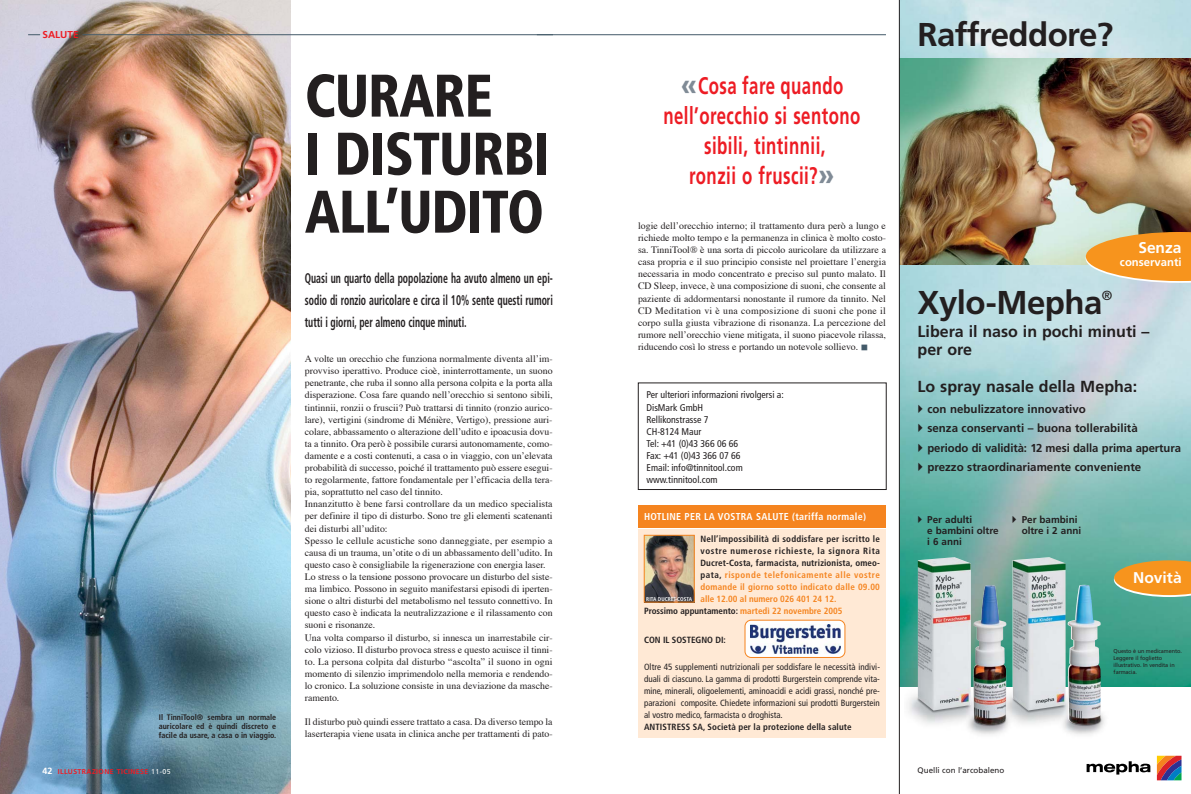
<style>
.page{position:relative;width:1191px;height:794px;background:#fff}
.page>*{position:absolute;margin:0;border:0;box-sizing:border-box;transform-origin:0 0}
.t1{font:900 condensed 60px/58px "Frutiger";letter-spacing:-.015em;color:#231f20;scale:.9 1}
.t2{font:33px "Frutiger Bold+FOZEPD";letter-spacing:-.015em;color:#231f20}
.t3{font:700 24px/30px "Frutiger";letter-spacing:.03em;color:#ed1c24;text-align:center;scale:.7 1}
.t4{font:16px/17.4px "Frutiger Bold+FOZEPD";color:#231f20}
.t5{font:15.6px "Frutiger Bold+FOZEPD";color:#fff}
.t6{font:700 condensed 14px/22px "Frutiger";color:#231f20;text-align:justify;scale:.7 1}
.t7{font:13.2px "Frutiger Roman+FEJDZK";color:#231f20}
.t8{font:11.5px/19.4px "Frutiger Bold+FOZEPD";color:#231f20}
.t9{font:11.3px "Frutiger Bold+FOZEPD";color:#fff}
.t10{font:700 condensed 10px "Frutiger";letter-spacing:.025em;color:#fff}
.t11{font:700 10px "Frutiger";color:#ed1c24}
.t12{font:9.9px/10.8px "Frutiger Bold+FOZEPD";color:#231f20}
.t13{font:9.8px/12.1px "Times";color:#231f20}
.t14{font:condensed 9.8px/12.1px "Frutiger";color:#231f20}
.t15{font:condensed 9px/12px "Frutiger";color:#231f20;text-align:justify}
.t16{font:700 condensed 9px "Frutiger";letter-spacing:.015em;color:#231f20}
.t17{font:700 condensed 9px "Frutiger";letter-spacing:.055em;color:#f5841f}
.t18{font:700 condensed 9px "Frutiger";letter-spacing:.025em;color:#f5841f}
.t19{font:700 condensed 9px "Frutiger";letter-spacing:.065em;color:#231f20}
.t20{font:700 condensed 9px "Frutiger";color:#f5841f}
.t21{font:700 condensed 8px/9px "Frutiger";color:#231f20;text-align:justify}
.t22{font:8px "Frutiger Roman+FEJDZK";color:#231f20}
.t23{font:700 7px "Frutiger";letter-spacing:.055em;color:#ed1c24}
.t24{font:5.7px/7.1px "Frutiger Roman+FEJDZK";letter-spacing:-.01em;color:#231f20}
.t25{font:700 condensed 5.4px "Frutiger";color:#fff}
.s1{font-size:30px;color:#808b96}
.s2{color:#231f20}
.s3{color:#f5841f}
.s4{font-size:9px;color:#fff}
.s5{font-weight:400;color:#fff}
</style>
<div class="page">
<img style="left:0;top:1px;width:290px;height:793px">
<hr style="left:537px;top:34px;width:349px;height:1px;background:#435a69">
<img style="left:908px;top:687px;width:197px;height:48px">
<img style="left:900px;top:1px;width:290px;height:686px">
<img style="left:900px;top:59px;width:290px;height:205px">
<svg style="left:1085px;top:232px;width:105px;height:51px;background:#eda549"></svg>
<svg style="left:1113px;top:560px;width:77px;height:37px;background:#db9d3e"></svg>
<img style="left:917px;top:557px;width:183px;height:168px">
<svg style="left:1086px;top:761px;width:64px;height:13px"></svg>
<svg style="left:1156px;top:755px;width:25px;height:25px"></svg>
<hr style="left:83px;top:34px;width:470px;height:1px;background:#435a69">
<svg style="left:28px;top:34px;width:12px;height:1px"></svg>
<hr style="left:899px;top:1px;width:1px;height:793px;background:#231f20">
<div style="left:638px;top:529px;width:248px;height:209px;background:#ffe9d5"></div>
<div style="left:638px;top:505px;width:248px;height:22px;background:#f5841f"></div>
<img style="left:646px;top:537px;width:46px;height:63px">
<div style="left:644px;top:535px;width:50px;height:67px;border:1px solid #f5841f"></div>
<svg style="left:744px;top:619px;width:101px;height:39px;background:#c5c3ca"></svg>
<div style="left:638px;top:383px;width:248px;height:107px;border:1px solid #231f20"></div>
<svg style="left:918px;top:404px;width:4px;height:9px"></svg>
<svg style="left:918px;top:424px;width:4px;height:8px"></svg>
<svg style="left:918px;top:443px;width:4px;height:8px"></svg>
<svg style="left:918px;top:463px;width:4px;height:8px"></svg>
<svg style="left:1012px;top:516px;width:4px;height:7px"></svg>
<svg style="left:918px;top:516px;width:3px;height:7px"></svg>
<p class="t11" style="left:43px;top:31px;width:38px">SALUTE</p>
<p class="t21" style="left:159px;top:713px;width:119px">Il TinniTool® sembra un normale auricolare ed è quindi discreto e facile da usare, a casa o in viaggio.</p>
<h1 class="t1" style="left:305px;top:72px;width:273px">CURARE<br>I DISTURBI<br>ALL’UDITO</h1>
<h3 class="t6" style="left:305px;top:269px;width:356px">Quasi un quarto della popolazione ha avuto almeno un epi&shy;sodio di ronzio auricolare e circa il 10% sente questi rumori tutti i giorni, per almeno cinque minuti.</h3>
<p class="t13" style="left:305px;top:353px;width:249px">A volte un orecchio che funziona normalmente diventa all’im&shy;provviso iperattivo. Produce cioè, ininterrottamente, un suono penetrante, che ruba il sonno alla persona colpita e la porta alla disperazione. Cosa fare quando nell’orecchio si sentono sibili, tintinnii, ronzii o fruscii? Può trattarsi di tinnito (ronzio aurico&shy;lare), vertigini (sindrome di Ménière, Vertigo), pressione auri&shy;colare, abbassamento o alterazione dell’udito e ipoacusia dovu&shy;ta a tinnito. Ora però è possibile curarsi autonomamente, como&shy;damente e a costi contenuti, a casa o in viaggio, con un’elevata probabilità di successo, poiché il trattamento può essere esegui&shy;to regolarmente, fattore fondamentale per l’efficacia della tera&shy;pia, soprattutto nel caso del tinnito.<br>Innanzitutto è bene farsi controllare da un medico specialista per definire il tipo di disturbo. Sono tre gli elementi scatenanti dei disturbi all’udito:<br>Spesso le cellule acustiche sono danneggiate, per esempio a causa di un trauma, un’otite o di un abbassamento dell’udito. In questo caso è consigliabile la rigenerazione con energia laser.<br>Lo stress o la tensione possono provocare un disturbo del siste&shy;ma limbico. Possono in seguito manifestarsi episodi di iperten&shy;sione o altri disturbi del metabolismo nel tessuto connettivo. In questo caso è indicata la neutralizzazione e il rilassamento con suoni e risonanze.<br>Una volta comparso il disturbo, si innesca un inarrestabile cir&shy;colo vizioso. Il disturbo provoca stress e questo acuisce il tinni&shy;to. La persona colpita dal disturbo “ascolta” il suono in ogni momento di silenzio imprimendolo nella memoria e rendendo&shy;lo cronico. La soluzione consiste in una deviazione da masche&shy;ramento.</p>
<p class="t13" style="left:305px;top:716px;width:249px">Il disturbo può quindi essere trattato a casa. Da diverso tempo la laserterapia viene usata in clinica anche per trattamenti di pato-</p>
<h3 class="t3" style="left:663px;top:73px;width:283px"><span class="s1">«</span>Cosa fare quando nell’orecchio si sentono sibili, tintinnii,<br>ronzii o fruscii?<span class="s1">»</span></h3>
<p class="t13" style="left:638px;top:220px;width:249px;text-align:justify">logie dell’orecchio interno; il trattamento dura però a lungo e richiede molto tempo e la permanenza in clinica è molto costo&shy;sa. TinniTool® è una sorta di piccolo auricolare da utilizzare a casa propria e il suo principio consiste nel proiettare l’energia necessaria in modo concentrato e preciso sul punto malato. Il CD Sleep, invece, è una composizione di suoni, che consente al paziente di addormentarsi nonostante il rumore da tinnito. Nel CD Meditation vi è una composizione di suoni che pone il corpo sulla giusta vibrazione di risonanza. La percezione del rumore nell’orecchio viene mitigata, il suono piacevole rilassa, riducendo così lo stress e portando un notevole sollievo.</p>
<p class="t14" style="left:646px;top:390px;width:139px">Per ulteriori informazioni rivolgersi a:<br>DisMark GmbH<br>Rellikonstrasse 7<br>CH-8124 Maur<br>Tel: +41 (0)43 366 06 66<br>Fax: +41 (0)43 366 07 66<br>Email: info@tinnitool.com www.tinnitool.com</p>
<p class="t10" style="left:644px;top:512px;width:223px">HOTLINE PER LA VOSTRA SALUTE (tariffa normale)</p>
<p class="t16" style="left:700px;top:535px;width:181px">Nell’impossibilità di soddisfare per iscritto le</p>
<p class="t19" style="left:700px;top:547px;width:181px">vostre numerose richieste, la signora Rita</p>
<p class="t16" style="left:700px;top:559px;width:181px">Ducret-Costa, farmacista, nutrizionista, omeo-</p>
<p class="t17" style="left:700px;top:571px;width:181px"><span class="s2">pata,</span> risponde telefonicamente alle vostre</p>
<p class="t18" style="left:700px;top:583px;width:181px">domande il giorno sotto indicato dalle 09.00</p>
<p class="t20" style="left:700px;top:595px;width:137px">alle 12.00 al numero 026 401 24 12.</p>
<p class="t16" style="left:644px;top:607px;width:200px">Prossimo appuntamento: <span class="s3">martedì 22 novembre 2005</span></p>
<p class="t16" style="left:644px;top:636px;width:83px">CON IL SOSTEGNO DI:</p>
<p class="t15" style="left:644px;top:661px;width:237px">Oltre 45 supplementi nutrizionali per soddisfare le necessità indivi&shy;duali di ciascuno. La gamma di prodotti Burgerstein comprende vita&shy;mine, minerali, oligoelementi, aminoacidi e acidi grassi, nonché pre&shy;parazioni composite. Chiedete informazioni sui prodotti Burgerstein al vostro medico, farmacista o droghista.</p>
<p class="t16" style="left:644px;top:723px;width:209px">ANTISTRESS SA, Società per la protezione della salute</p>
<p class="t25" style="left:646px;top:596px;width:47px">RITA DUCRET-COSTA</p>
<h2 class="t2" style="left:917px;top:16px;width:197px">Raffreddore?</h2>
<h3 class="t5" style="left:1138px;top:239px;width:45px">Senza</h3>
<p class="t9" style="left:1120px;top:255px;width:63px">conservanti</p>
<h2 class="t2" style="left:917px;top:283px;width:186px">Xylo-Mepha</h2>
<h3 class="t7" style="left:1101px;top:290px;width:12px">®</h3>
<h3 class="t4" style="left:917px;top:323px;width:233px">Libera il naso in pochi minuti – per ore</h3>
<h3 class="t4" style="left:917px;top:378px;width:221px">Lo spray nasale della Mepha:</h3>
<p class="t8" style="left:927px;top:399px;width:255px">con nebulizzatore innovativo<br>senza conservanti – buona tollerabilità periodo di validità: 12 mesi dalla prima apertura prezzo straordinariamente conveniente</p>
<p class="t12" style="left:927px;top:514px;width:73px">Per adulti<br>e bambini oltre i 6 anni</p>
<p class="t12" style="left:1021px;top:514px;width:61px">Per bambini oltre i 2 anni</p>
<h3 class="t5" style="left:1133px;top:568px;width:50px">Novità</h3>
<p class="t24" style="left:1113px;top:648px;width:70px">Questo è un medicamento.<br>Leggere il foglietto illustrativo. In vendita in farmacia.</p>
<p class="t23" style="left:43px;top:768px;width:130px"><span class="s4">42</span> ILLUSTRAZIONE TICINESE <span class="s5">11-05</span></p>
<p class="t22" style="left:917px;top:767px;width:88px">Quelli con l’arcobaleno</p>
</div>
